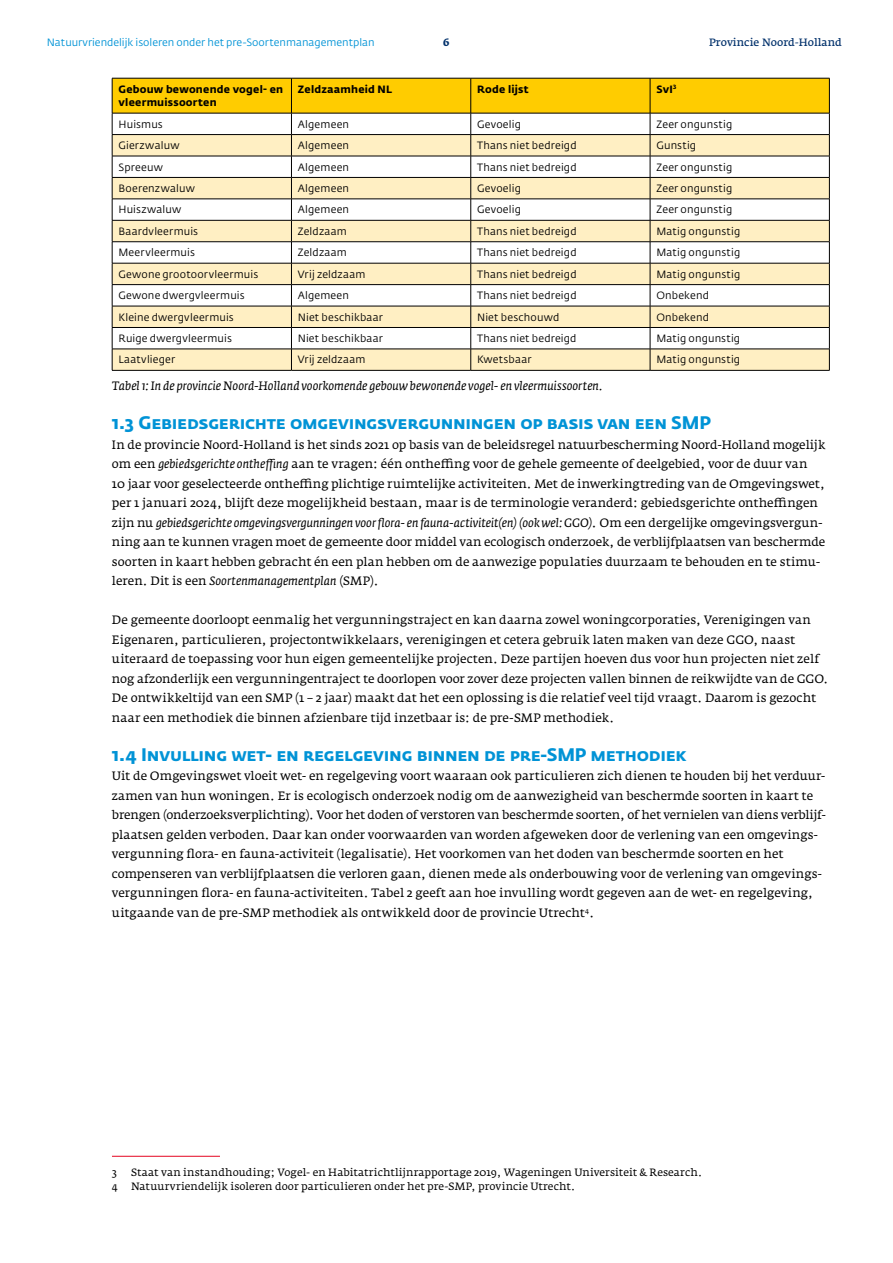
<style>
.page{position:relative;width:893px;height:1263px;background:#fff}
.page>*{position:absolute;margin:0;border:0;box-sizing:border-box;transform-origin:0 0}
.t1{font:700 18px "Fedra Sans Std";letter-spacing:-.015em;color:#0093d6}
.t2{font:12px/19.5px "Fedra Serif A Std";color:#000}
.t3{font:italic 12px "Fedra Serif A Std";letter-spacing:.005em;color:#000}
.t4{font:10.5px "Fedra Sans Std";letter-spacing:.015em;color:#000}
.t5{font:10.5px "Fedra Serif A Std";letter-spacing:.005em;color:#000}
.t6{font:700 10.5px/13.5px "Fedra Sans Std";letter-spacing:.02em;color:#000}
.t7{font:10.5px "Fedra Sans Std";color:#0093d6}
.t8{font:600 10.5px "Fedra Serif A Std";color:#03326c}
.t9{font:700 10.5px "Fedra Serif A Std";color:#03326c}
.s1{font-style:italic}
</style>
<div class="page">
<svg style="left:112px;top:78px;width:718px;height:292px"></svg>
<hr style="left:112px;top:370px;width:179px;height:1px;background:#000">
<hr style="left:291px;top:370px;width:180px;height:1px;background:#000">
<hr style="left:471px;top:370px;width:179px;height:1px;background:#000">
<hr style="left:650px;top:370px;width:180px;height:1px;background:#000">
<hr style="left:112px;top:1156px;width:108px;height:1px;background:#e40521">
<p class="t7" style="left:47px;top:36px;width:329px">Natuurvriendelijk isoleren onder het pre-Soortenmanagementplan</p>
<p class="t9" style="left:443px;top:36px;width:8px">6</p>
<p class="t8" style="left:709px;top:36px;width:134px">Provincie Noord-Holland</p>
<p class="t6" style="left:119px;top:82px;width:166px">Gebouw bewonende vogel- en vleermuissoorten</p>
<p class="t6" style="left:298px;top:82px;width:96px">Zeldzaamheid NL</p>
<p class="t6" style="left:477px;top:82px;width:53px">Rode lijst</p>
<p class="t6" style="left:656px;top:82px;width:22px">SvI<sup>3</sup></p>
<p class="t4" style="left:119px;top:118px;width:46px">Huismus</p>
<p class="t4" style="left:298px;top:118px;width:53px">Algemeen</p>
<p class="t4" style="left:477px;top:118px;width:45px">Gevoelig</p>
<p class="t4" style="left:656px;top:118px;width:77px">Zeer ongunstig</p>
<p class="t4" style="left:119px;top:139px;width:63px">Gierzwaluw</p>
<p class="t4" style="left:298px;top:139px;width:53px">Algemeen</p>
<p class="t4" style="left:477px;top:139px;width:101px">Thans niet bedreigd</p>
<p class="t4" style="left:656px;top:139px;width:41px">Gunstig</p>
<p class="t4" style="left:119px;top:161px;width:46px">Spreeuw</p>
<p class="t4" style="left:298px;top:161px;width:53px">Algemeen</p>
<p class="t4" style="left:477px;top:161px;width:101px">Thans niet bedreigd</p>
<p class="t4" style="left:656px;top:161px;width:77px">Zeer ongunstig</p>
<p class="t4" style="left:119px;top:182px;width:78px">Boerenzwaluw</p>
<p class="t4" style="left:298px;top:182px;width:53px">Algemeen</p>
<p class="t4" style="left:477px;top:182px;width:45px">Gevoelig</p>
<p class="t4" style="left:656px;top:182px;width:77px">Zeer ongunstig</p>
<p class="t4" style="left:118px;top:203px;width:64px">Huiszwaluw</p>
<p class="t4" style="left:298px;top:203px;width:53px">Algemeen</p>
<p class="t4" style="left:477px;top:203px;width:45px">Gevoelig</p>
<p class="t4" style="left:656px;top:203px;width:77px">Zeer ongunstig</p>
<p class="t4" style="left:118px;top:225px;width:81px">Baardvleermuis</p>
<p class="t4" style="left:298px;top:225px;width:51px">Zeldzaam</p>
<p class="t4" style="left:477px;top:225px;width:101px">Thans niet bedreigd</p>
<p class="t4" style="left:656px;top:225px;width:85px">Matig ongunstig</p>
<p class="t4" style="left:118px;top:246px;width:78px">Meervleermuis</p>
<p class="t4" style="left:298px;top:246px;width:51px">Zeldzaam</p>
<p class="t4" style="left:477px;top:246px;width:101px">Thans niet bedreigd</p>
<p class="t4" style="left:656px;top:246px;width:85px">Matig ongunstig</p>
<p class="t4" style="left:118px;top:268px;width:141px">Gewone grootoorvleermuis</p>
<p class="t4" style="left:298px;top:268px;width:69px">Vrij zeldzaam</p>
<p class="t4" style="left:477px;top:268px;width:101px">Thans niet bedreigd</p>
<p class="t4" style="left:656px;top:268px;width:85px">Matig ongunstig</p>
<p class="t4" style="left:118px;top:289px;width:128px">Gewone dwergvleermuis</p>
<p class="t4" style="left:298px;top:289px;width:53px">Algemeen</p>
<p class="t4" style="left:477px;top:289px;width:101px">Thans niet bedreigd</p>
<p class="t4" style="left:656px;top:289px;width:54px">Onbekend</p>
<p class="t4" style="left:118px;top:311px;width:117px">Kleine dwergvleermuis</p>
<p class="t4" style="left:298px;top:311px;width:87px">Niet beschikbaar</p>
<p class="t4" style="left:477px;top:311px;width:84px">Niet beschouwd</p>
<p class="t4" style="left:656px;top:311px;width:54px">Onbekend</p>
<p class="t4" style="left:118px;top:332px;width:115px">Ruige dwergvleermuis</p>
<p class="t4" style="left:298px;top:332px;width:87px">Niet beschikbaar</p>
<p class="t4" style="left:477px;top:332px;width:101px">Thans niet bedreigd</p>
<p class="t4" style="left:656px;top:332px;width:85px">Matig ongunstig</p>
<p class="t4" style="left:118px;top:353px;width:58px">Laatvlieger</p>
<p class="t4" style="left:298px;top:353px;width:69px">Vrij zeldzaam</p>
<p class="t4" style="left:477px;top:353px;width:56px">Kwetsbaar</p>
<p class="t4" style="left:656px;top:353px;width:85px">Matig ongunstig</p>
<p class="t3" style="left:112px;top:379px;width:492px">Tabel 1: In de provincie Noord-Holland voorkomende gebouw bewonende vogel- en vleermuissoorten.</p>
<h1 class="t1" style="left:112px;top:411px;width:600px">1.3 Gebiedsgerichte omgevingsvergunningen op basis van een SMP</h1>
<p class="t2" style="left:112px;top:435px;width:715px">In de provincie Noord-Holland is het sinds 2021 op basis van de beleidsregel natuurbescherming Noord-Holland mogelijk om een <span class="s1">gebiedsgerichte ontheffing</span> aan te vragen: één ontheffing voor de gehele gemeente of deelgebied, voor de duur van<br>10 jaar voor geselecteerde ontheffing plichtige ruimtelijke activiteiten. Met de inwerkingtreding van de Omgevingswet, per 1 januari 2024, blijft deze mogelijkheid bestaan, maar is de terminologie veranderd: gebiedsgerichte ontheffingen zijn nu <span class="s1">gebiedsgerichte omgevingsvergunningen voor flora- en fauna-activiteit(en) (ook wel: GGO)</span>. Om een dergelijke omgevingsvergun&shy;ning aan te kunnen vragen moet de gemeente door middel van ecologisch onderzoek, de verblijfplaatsen van beschermde soorten in kaart hebben gebracht én een plan hebben om de aanwezige populaties duurzaam te behouden en te stimu&shy;leren. Dit is een <span class="s1">Soortenmanagementplan</span> (SMP).</p>
<p class="t2" style="left:112px;top:610px;width:718px">De gemeente doorloopt eenmalig het vergunningstraject en kan daarna zowel woningcorporaties, Verenigingen van Eigenaren, particulieren, projectontwikkelaars, verenigingen et cetera gebruik laten maken van deze GGO, naast uiteraard de toepassing voor hun eigen gemeentelijke projecten. Deze partijen hoeven dus voor hun projecten niet zelf nog afzonderlijk een vergunningentraject te doorlopen voor zover deze projecten vallen binnen de reikwijdte van de GGO.<br>De ontwikkeltijd van een SMP (1 – 2 jaar) maakt dat het een oplossing is die relatief veel tijd vraagt. Daarom is gezocht naar een methodiek die binnen afzienbare tijd inzetbaar is: de pre-SMP methodiek.</p>
<h1 class="t1" style="left:112px;top:743px;width:576px">1.4 Invulling wet- en regelgeving binnen de pre-SMP methodiek</h1>
<p class="t2" style="left:112px;top:766px;width:714px">Uit de Omgevingswet vloeit wet- en regelgeving voort waaraan ook particulieren zich dienen te houden bij het verduur&shy;zamen van hun woningen. Er is ecologisch onderzoek nodig om de aanwezigheid van beschermde soorten in kaart te brengen (onderzoeksverplichting). Voor het doden of verstoren van beschermde soorten, of het vernielen van diens verblijf&shy;plaatsen gelden verboden. Daar kan onder voorwaarden van worden afgeweken door de verlening van een omgevings&shy;vergunning flora- en fauna-activiteit (legalisatie). Het voorkomen van het doden van beschermde soorten en het compenseren van verblijfplaatsen die verloren gaan, dienen mede als onderbouwing voor de verlening van omgevings&shy;vergunningen flora- en fauna-activiteiten. Tabel 2 geeft aan hoe invulling wordt gegeven aan de wet- en regelgeving, uitgaande van de pre-SMP methodiek als ontwikkeld door de provincie Utrecht<sup>4</sup>.</p>
<p class="t5" style="left:112px;top:1166px;width:7px">3</p>
<p class="t5" style="left:131px;top:1166px;width:573px">Staat van instandhouding; Vogel- en Habitatrichtlijnrapportage 2019, Wageningen Universiteit &amp; Research.</p>
<p class="t5" style="left:112px;top:1180px;width:7px">4</p>
<p class="t5" style="left:131px;top:1180px;width:446px">Natuurvriendelijk isoleren door particulieren onder het pre-SMP, provincie Utrecht.</p>
</div>
